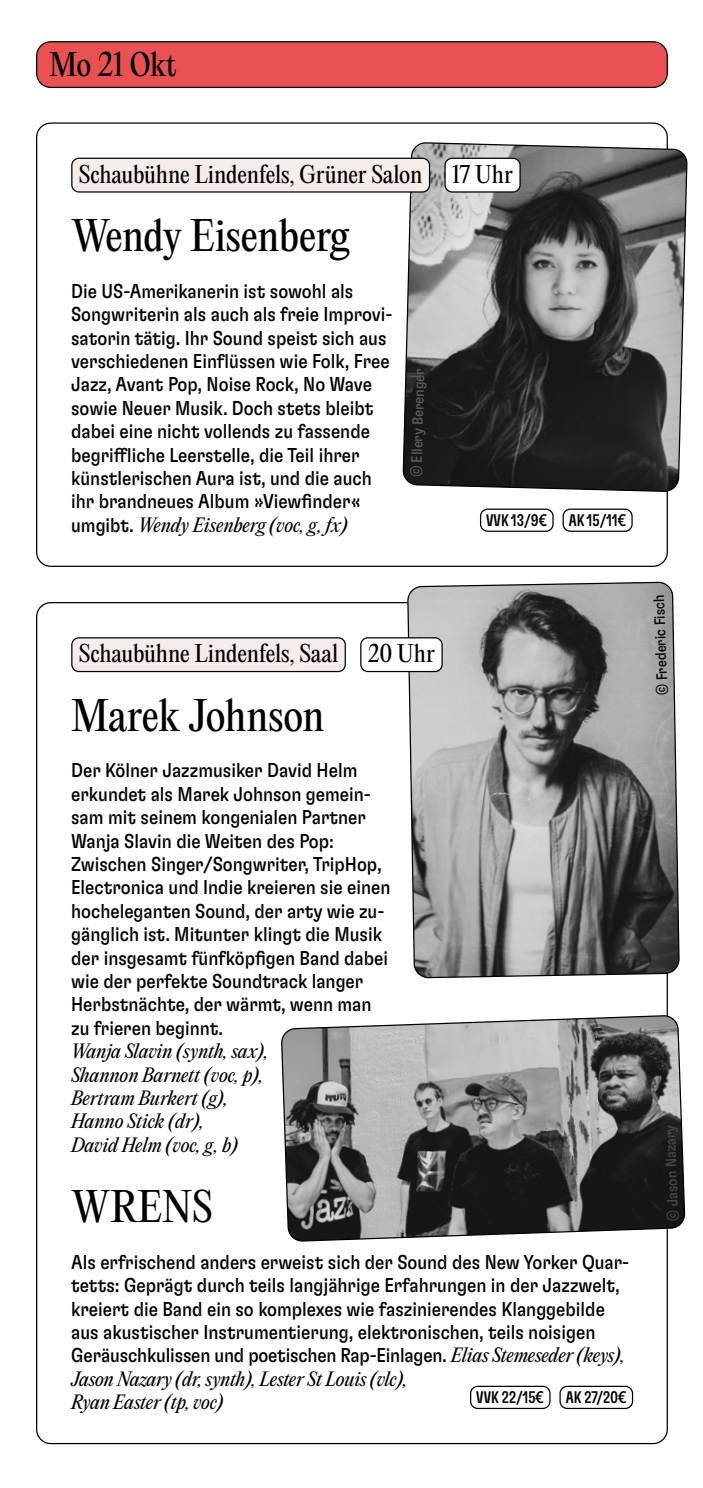
<style>
.page{position:relative;width:703px;height:1488px;background:#fff}
.page>*{position:absolute;margin:0;border:0;box-sizing:border-box;transform-origin:0 0}
.t1{font:40px "PP Editorial New";letter-spacing:-.015em;color:#000}
.t2{font:30px "PP Editorial New";letter-spacing:-.01em;color:#000}
.t3{font:22.5px "PP Editorial New";letter-spacing:-.01em;color:#000}
.t4{font:condensed 20px/23.5px "GT Flexa";color:#000}
.t5{font:italic 18px/23.5px "PP Editorial New";letter-spacing:-.01em;color:#000}
.t6{font:500 extra-condensed 16.75px "GT Flexa";color:#000}
.t7{font:condensed 15px "GT Flexa";color:#5c5c5c}
.t8{font:condensed 15px "GT Flexa";color:#000}
.t9{font:condensed 15px "GT Flexa";color:#474747}
.s1{font-family:"GT Flexa";font-style:normal;font-stretch:condensed;font-size:20px}
.s2{font-family:"PP Editorial New";font-style:italic;font-stretch:normal;font-size:18px}
</style>
<div class="page">
<div style="left:37px;top:42px;width:630px;height:45px;background:#ea5153;border-radius:14px"></div>
<div style="left:36px;top:41px;width:631px;height:47px;border:1px solid #000;border-radius:14px"></div>
<svg style="left:281px;top:1015px;width:404px;height:226px;background:#767676"></svg>
<svg style="left:408px;top:582px;width:271px;height:395px;background:#8c8c8c"></svg>
<div style="left:72px;top:638px;width:273px;height:33px;background:#f5edea;border-radius:7px"></div>
<div style="left:71px;top:637px;width:275px;height:35px;border:1px solid #000;border-radius:7px"></div>
<div style="left:361px;top:638px;width:81px;height:33px;background:#fff;border-radius:7px"></div>
<div style="left:360px;top:637px;width:82px;height:35px;border:1px solid #000;border-radius:7px"></div>
<svg style="left:402px;top:142px;width:286px;height:351px;background:#646464"></svg>
<div style="left:72px;top:158px;width:357px;height:34px;background:#f5edea;border-radius:7px"></div>
<div style="left:71px;top:158px;width:359px;height:35px;border:1px solid #000;border-radius:7px"></div>
<div style="left:445px;top:158px;width:75px;height:34px;background:#fff;border-radius:7px"></div>
<div style="left:444px;top:158px;width:76px;height:35px;border:1px solid #000;border-radius:7px"></div>
<div style="left:480px;top:508px;width:73px;height:24px;border:1px solid #000;border-radius:7px"></div>
<div style="left:562px;top:508px;width:70px;height:24px;border:1px solid #000;border-radius:7px"></div>
<div style="left:470px;top:1385px;width:80px;height:24px;border:1px solid #000;border-radius:7px"></div>
<div style="left:559px;top:1385px;width:74px;height:24px;border:1px solid #000;border-radius:7px"></div>
<h2 class="t2" style="left:49px;top:44px;width:129px">Mo 21 Okt</h2>
<p class="t3" style="left:79px;top:159px;width:345px">Schaubühne Lindenfels, Grüner Salon</p>
<p class="t3" style="left:452px;top:159px;width:62px">17 Uhr</p>
<h1 class="t1" style="left:71px;top:208px;width:280px">Wendy Eisenberg</h1>
<p class="t4" style="left:71px;top:278px;width:323px">Die US-Amerikanerin ist sowohl als Songwriterin als auch als freie Improvi&shy;satorin tätig. Ihr Sound speist sich aus verschiedenen Einflüssen wie Folk, Free Jazz, Avant Pop, Noise Rock, No Wave sowie Neuer Musik. Doch stets bleibt dabei eine nicht vollends zu fassende begriffliche Leerstelle, die Teil ihrer künstlerischen Aura ist, und die auch ihr brandneues Album »Viewfinder«</p>
<p class="t5" style="left:71px;top:513px;width:278px"><span class="s1">umgibt.</span> Wendy Eisenberg (voc, g, fx)</p>
<p class="t7" style="left:407px;top:477px;width:110px;rotate:-88deg">© Ellery Berenger</p>
<p class="t3" style="left:79px;top:638px;width:261px">Schaubühne Lindenfels, Saal</p>
<p class="t3" style="left:368px;top:638px;width:69px">20 Uhr</p>
<h1 class="t1" style="left:71px;top:688px;width:255px">Marek Johnson</h1>
<p class="t4" style="left:71px;top:758px;width:321px">Der Kölner Jazzmusiker David Helm erkundet als Marek Johnson gemein&shy;sam mit seinem kongenialen Partner Wanja Slavin die Weiten des Pop:<br>Zwischen Singer/Songwriter, TripHop, Electronica und Indie kreieren sie einen hocheleganten Sound, der arty wie zu&shy;gänglich ist. Mitunter klingt die Musik der insgesamt fünfköpfigen Band dabei wie der perfekte Soundtrack langer Herbstnächte, der wärmt, wenn man zu frieren beginnt.</p>
<p class="t5" style="left:71px;top:1039px;width:199px">Wanja Slavin (synth, sax),<br>Shannon Barnett (voc, p),<br>Bertram Burkert (g),<br>Hanno Stick (dr),<br>David Helm (voc, g, b)</p>
<h1 class="t1" style="left:71px;top:1179px;width:143px">WRENS</h1>
<p class="t6" style="left:486px;top:510px;width:63px">VVK 13/9€</p>
<p class="t6" style="left:568px;top:510px;width:59px">AK 15/11€</p>
<p class="t4" style="left:71px;top:1249px;width:559px">Als erfrischend anders erweist sich der Sound des New Yorker Quar&shy;tetts: Geprägt durch teils langjährige Erfahrungen in der Jazzwelt, kreiert die Band ein so komplexes wie faszinierendes Klanggebilde aus akustischer Instrumentierung, elektronischen, teils noisigen Geräuschkulissen und poetischen Rap-Einlagen. <span class="s2">Elias Stemeseder (keys),</span></p>
<p class="t5" style="left:71px;top:1366px;width:337px">Jason Nazary (dr, synth), Lester St Louis (vlc),<br>Ryan Easter (tp, voc)</p>
<p class="t6" style="left:476px;top:1387px;width:69px">VVK 22/15€</p>
<p class="t6" style="left:565px;top:1387px;width:63px">AK 27/20€</p>
<p class="t8" style="left:653px;top:695px;width:102px;rotate:-92deg">© Frederic Fisch</p>
<p class="t9" style="left:664px;top:1221px;width:98px;rotate:-92deg">© Jason Nazary</p>
</div>
